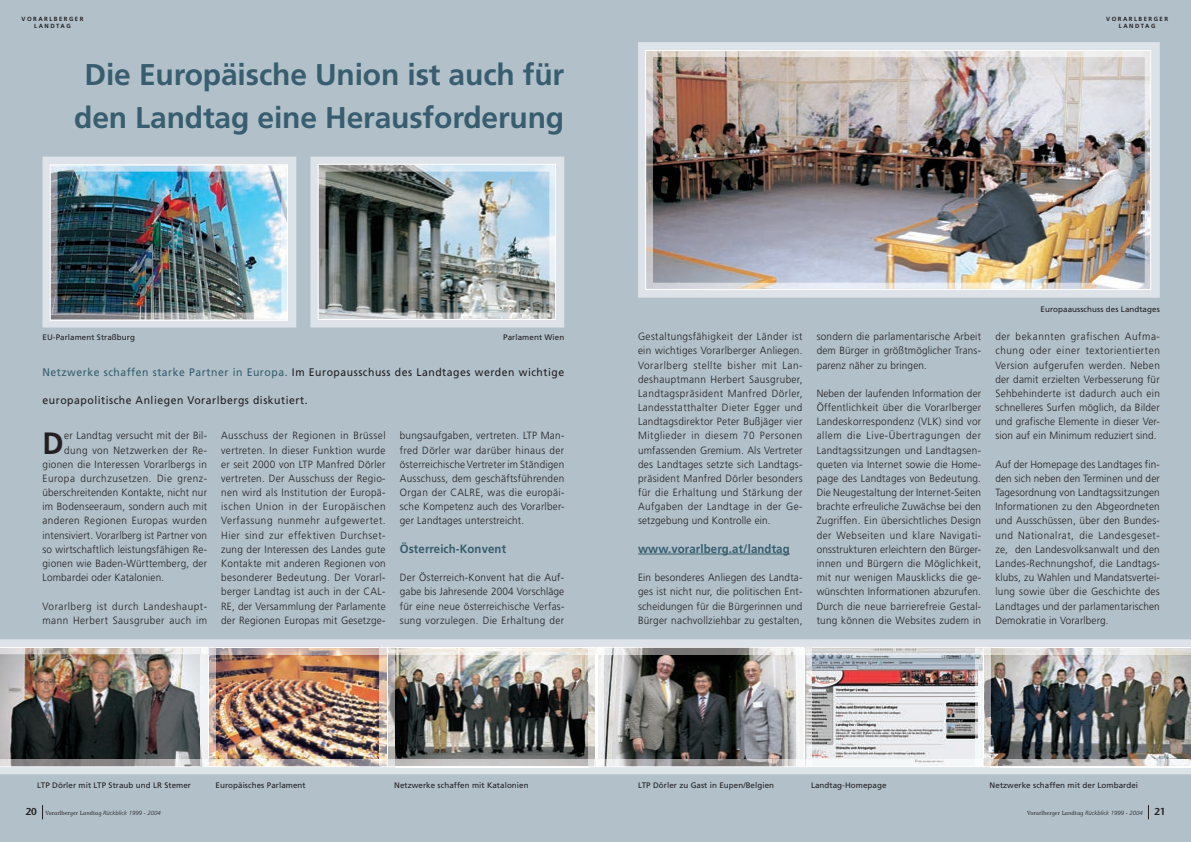
<style>
.page{position:relative;width:1191px;height:842px;background:#b1c0c9}
.page>*{position:absolute;margin:0;border:0;box-sizing:border-box;transform-origin:0 0}
.t1{font:700 30.8px "Frutiger";color:#231f20;scale:.95 1}
.t2{font:700 30px/42.5px "Frutiger";letter-spacing:-.005em;color:#375d6e;text-align:center}
.t3{font:700 12px "Frutiger";letter-spacing:.01em;color:#375d6e;scale:.95 1}
.t4{font:11px "Frutiger";letter-spacing:.05em;color:#231f20;scale:.95 1}
.t5{font:300 10.5px/14.2px "Frutiger";letter-spacing:.02em;color:#231f20;text-align:justify;scale:.95 1}
.t6{font:300 10.5px/14.2px "Frutiger";letter-spacing:.045em;color:#231f20;scale:.95 1}
.t7{font:300 10.5px "Frutiger";letter-spacing:.055em;color:#231f20;scale:.95 1}
.t8{font:300 10.5px "Frutiger";letter-spacing:.04em;color:#231f20;scale:.95 1}
.t9{font:8px "Frutiger";letter-spacing:.01em;color:#231f20}
.t10{font:300 6px "Vorarlberger";letter-spacing:.025em;color:#231f20;scale:.9 1}
.t11{font:700 6px/7.2px "Frutiger";letter-spacing:.25em;color:#231f20;text-align:center}
.s1{color:#375d6e}
.s2{font-family:"Stone Sans";font-weight:600;font-size:10px}
.s3{font-family:"Frutiger";font-style:italic}
</style>
<div class="page">
<hr style="left:638px;top:554px;width:152px;height:1px;background:#375d6e">
<img style="left:0;top:639px;width:1191px;height:135px">
<div style="left:43px;top:157px;width:253px;height:171px;background:#dde3e8"></div>
<img style="left:50px;top:164px;width:238px;height:157px">
<div style="left:310px;top:157px;width:254px;height:171px;background:#dde3e8"></div>
<svg style="left:317px;top:164px;width:239px;height:156px;background:#899495"></svg>
<div style="left:638px;top:42px;width:521px;height:256px;background:#dde3e8"></div>
<img style="left:645px;top:50px;width:506px;height:240px">
<svg style="left:42px;top:805px;width:1px;height:14px"></svg>
<svg style="left:1148px;top:805px;width:1px;height:14px"></svg>
<p class="t11" style="left:22px;top:15px;width:63px">VORARLBERGER<br>LANDTAG</p>
<p class="t11" style="left:1106px;top:15px;width:63px">VORARLBERGER<br>LANDTAG</p>
<h2 class="t2" style="left:74px;top:54px;width:491px">Die Europäische Union ist auch für den Landtag eine Herausforderung</h2>
<p class="t9" style="left:43px;top:333px;width:94px">EU-Parlament Straßburg</p>
<p class="t9" style="left:503px;top:333px;width:63px">Parlament Wien</p>
<p class="t4" style="left:43px;top:366px;width:550px"><span class="s1">Netzwerke schaffen starke Partner in Europa.</span> Im Europausschuss des Landtages werden wichtige</p>
<p class="t4" style="left:43px;top:394px;width:280px">europapolitische Anliegen Vorarlbergs diskutiert.</p>
<h1 class="t1" style="left:43px;top:425px;width:24px">D</h1>
<p class="t5" style="left:64px;top:429px;width:152px">er Landtag versucht mit der Bil-</p>
<p class="t5" style="left:221px;top:429px;width:175px">Ausschuss der Regionen in Brüssel vertreten. In dieser Funktion wurde er seit 2000 von LTP Manfred Dörler vertreten. Der Ausschuss der Regio&shy;nen wird als Institution der Europä&shy;ischen Union in der Europäischen Verfassung nunmehr aufgewertet.<br>Hier sind zur effektiven Durchset&shy;zung der Interessen des Landes gute Kontakte mit anderen Regionen von besonderer Bedeutung. Der Vorarl&shy;berger Landtag ist auch in der CAL-RE, der Versammlung der Parlamente der Regionen Europas mit Gesetzge-</p>
<p class="t5" style="left:400px;top:429px;width:175px">bungsaufgaben, vertreten. LTP Man&shy;fred Dörler war darüber hinaus der österreichische Vertreter im Ständigen Ausschuss, dem geschäftsführenden Organ der CALRE, was die europäi&shy;sche Kompetenz auch des Vorarlber&shy;ger Landtages unterstreicht.</p>
<p class="t6" style="left:64px;top:443px;width:152px">dung von Netzwerken der Re-</p>
<p class="t5" style="left:43px;top:457px;width:175px">gionen die Interessen Vorarlbergs in</p>
<p class="t7" style="left:43px;top:472px;width:175px">Europa durchzusetzen. Die grenz-</p>
<p class="t5" style="left:43px;top:485px;width:175px">überschreitenden Kontakte, nicht nur</p>
<p class="t5" style="left:43px;top:500px;width:175px">im Bodenseeraum, sondern auch mit</p>
<p class="t8" style="left:43px;top:515px;width:174px">anderen Regionen Europas wurden</p>
<p class="t5" style="left:43px;top:528px;width:175px">intensiviert. Vorarlberg ist Partner von</p>
<p class="t5" style="left:43px;top:542px;width:175px">so wirtschaftlich leistungsfähigen Re-</p>
<p class="t5" style="left:43px;top:556px;width:175px">gionen wie Baden-Württemberg, der</p>
<p class="t5" style="left:43px;top:571px;width:130px">Lombardei oder Katalonien.</p>
<p class="t6" style="left:43px;top:599px;width:175px">Vorarlberg ist durch Landeshaupt&shy;mann Herbert Sausgruber auch im</p>
<p class="t3" style="left:400px;top:542px;width:113px">Österreich-Konvent</p>
<p class="t5" style="left:400px;top:571px;width:175px">Der Österreich-Konvent hat die Auf&shy;gabe bis Jahresende 2004 Vorschläge für eine neue österreichische Verfas&shy;sung vorzulegen. Die Erhaltung der</p>
<p class="t5" style="left:638px;top:330px;width:175px">Gestaltungsfähigkeit der Länder ist ein wichtiges Vorarlberger Anliegen.<br>Vorarlberg stellte bisher mit Lan&shy;deshauptmann Herbert Sausgruber, Landtagspräsident Manfred Dörler, Landesstatthalter Dieter Egger und Landtagsdirektor Peter Bußjäger vier Mitglieder in diesem 70 Personen umfassenden Gremium. Als Vertreter des Landtages setzte sich Landtags&shy;präsident Manfred Dörler besonders für die Erhaltung und Stärkung der Aufgaben der Landtage in der Ge&shy;setzgebung und Kontrolle ein.</p>
<p class="t3" style="left:638px;top:542px;width:161px">www.vorarlberg.at/landtag</p>
<p class="t5" style="left:638px;top:571px;width:175px">Ein besonderes Anliegen des Landta&shy;ges ist nicht nur, die politischen Ent&shy;scheidungen für die Bürgerinnen und Bürger nachvollziehbar zu gestalten,</p>
<p class="t5" style="left:816px;top:330px;width:174px">sondern die parlamentarische Arbeit dem Bürger in größtmöglicher Trans&shy;parenz näher zu bringen.</p>
<p class="t5" style="left:816px;top:386px;width:175px">Neben der laufenden Information der Öffentlichkeit über die Vorarlberger Landeskorrespondenz (VLK) sind vor allem die Live-Übertragungen der Landtagssitzungen und Landtagsen&shy;queten via Internet sowie die Home&shy;page des Landtages von Bedeutung.<br>Die Neugestaltung der Internet-Seiten brachte erfreuliche Zuwächse bei den Zugriffen. Ein übersichtliches Design der Webseiten und klare Navigati&shy;onsstrukturen erleichtern den Bürger&shy;innen und Bürgern die Möglichkeit, mit nur wenigen Mausklicks die ge&shy;wünschten Informationen abzurufen.<br>Durch die neue barrierefreie Gestal&shy;tung können die Websites zudem in</p>
<p class="t9" style="left:1040px;top:304px;width:121px">Europaausschuss des Landtages</p>
<p class="t5" style="left:995px;top:330px;width:175px">der bekannten grafischen Aufma&shy;chung oder einer textorientierten Version aufgerufen werden. Neben der damit erzielten Verbesserung für Sehbehinderte ist dadurch auch ein schnelleres Surfen möglich, da Bilder und grafische Elemente in dieser Ver&shy;sion auf ein Minimum reduziert sind.</p>
<p class="t5" style="left:995px;top:457px;width:175px">Auf der Homepage des Landtages fin&shy;den sich neben den Terminen und der Tagesordnung von Landtagssitzungen Informationen zu den Abgeordneten und Ausschüssen, über den Bundes&shy;und Nationalrat, die Landesgeset&shy;ze, den Landesvolksanwalt und den Landes-Rechnungshof, die Landtags&shy;klubs, zu Wahlen und Mandatsvertei&shy;lung sowie über die Geschichte des Landtages und der parlamentarischen Demokratie in Vorarlberg.</p>
<p class="t9" style="left:37px;top:781px;width:155px">LTP Dörler mit LTP Straub und LR Stemer</p>
<p class="t9" style="left:215px;top:781px;width:92px">Europäisches Parlament</p>
<p class="t9" style="left:394px;top:781px;width:136px">Netzwerke schaffen mit Katalonien</p>
<p class="t9" style="left:638px;top:781px;width:138px">LTP Dörler zu Gast in Eupen/Belgien</p>
<p class="t9" style="left:811px;top:781px;width:77px">Landtag-Homepage</p>
<p class="t9" style="left:989px;top:781px;width:150px">Netzwerke schaffen mit der Lombardei</p>
<p class="t10" style="left:25px;top:809px;width:152px"><span class="s2">20</span> Vorarlberger Landtag <span class="s3">Rückblick 1999 - 2004</span></p>
<p class="t10" style="left:1027px;top:809px;width:155px">Vorarlberger Landtag <span class="s3">Rückblick 1999 - 2004</span> <span class="s2">21</span></p>
</div>
